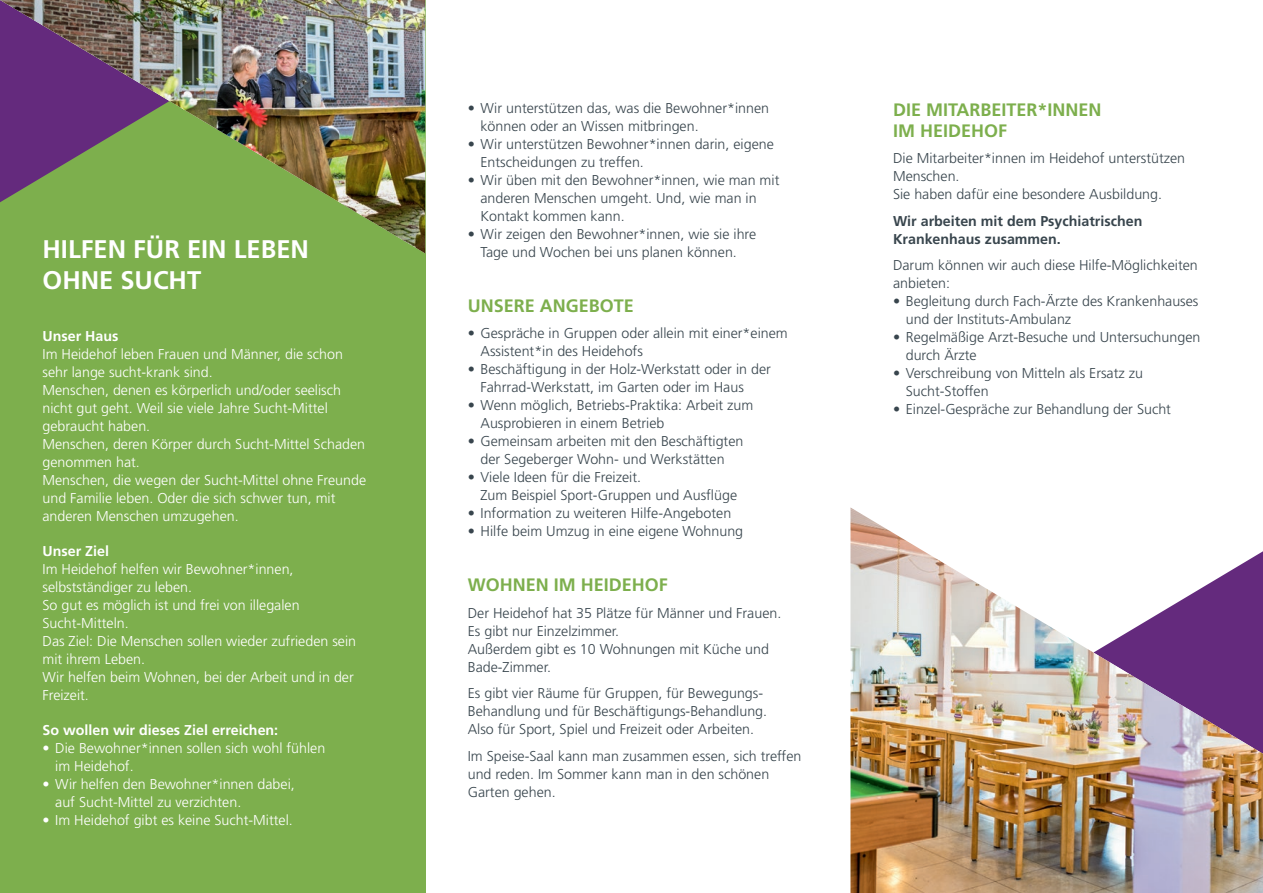
<style>
.page{position:relative;width:1263px;height:893px;background:#fff}
.page>*{position:absolute;margin:0;border:0;box-sizing:border-box;transform-origin:0 0}
.t1{font:700 25.5px/30.6px "Frutiger LT Std";color:#fff}
.t2{font:700 18px/21px "Frutiger LT Std";color:#7daf4d}
.t3{font:300 14.25px/18px "Frutiger LT Std";color:#38454d}
.t4{font:300 14.25px/18px "Frutiger LT Std";color:#fff}
.t5{font:700 14.25px/18px "Frutiger LT Std";color:#38454d}
.t6{font:700 14.25px "Frutiger LT Std";color:#fff}
</style>
<div class="page">
<div style="left:0;top:0;width:425px;height:893px;background:#7daf4d"></div>
<img style="left:0;top:0;width:425px;height:253px">
<img style="left:850px;top:507px;width:413px;height:386px">
<h1 class="t1" style="left:43px;top:234px;width:268px">HILFEN FÜR EIN LEBEN<br>OHNE SUCHT</h1>
<p class="t6" style="left:43px;top:328px;width:77px">Unser Haus</p>
<p class="t4" style="left:43px;top:345px;width:325px">Im Heidehof leben Frauen und Männer, die schon sehr lange sucht-krank sind.<br>Menschen, denen es körperlich und/oder seelisch nicht gut geht. Weil sie viele Jahre Sucht-Mittel gebraucht haben.<br>Menschen, deren Körper durch Sucht-Mittel Schaden genommen hat.<br>Menschen, die wegen der Sucht-Mittel ohne Freunde und Familie leben. Oder die sich schwer tun, mit anderen Menschen umzugehen.</p>
<p class="t6" style="left:43px;top:543px;width:68px">Unser Ziel</p>
<p class="t4" style="left:43px;top:560px;width:315px">Im Heidehof helfen wir Bewohner*innen, selbstständiger zu leben.<br>So gut es möglich ist und frei von illegalen<br>Sucht-Mitteln.<br>Das Ziel: Die Menschen sollen wieder zufrieden sein mit ihrem Leben.<br>Wir helfen beim Wohnen, bei der Arbeit und in der<br>Freizeit.</p>
<p class="t6" style="left:43px;top:722px;width:237px">So wollen wir dieses Ziel erreichen:</p>
<p class="t4" style="left:55px;top:739px;width:272px;text-indent:-13px">• Die Bewohner*innen sollen sich wohl fühlen im Heidehof.</p>
<p class="t4" style="left:55px;top:775px;width:241px;text-indent:-13px">• Wir helfen den Bewohner*innen dabei, auf Sucht-Mittel zu verzichten.</p>
<p class="t4" style="left:43px;top:811px;width:252px">• Im Heidehof gibt es keine Sucht-Mittel.</p>
<p class="t3" style="left:480px;top:99px;width:290px;text-indent:-13px">• Wir unterstützen das, was die Bewohner*innen können oder an Wissen mitbringen.</p>
<p class="t3" style="left:480px;top:135px;width:295px;text-indent:-13px">• Wir unterstützen Bewohner*innen darin, eigene<br>Entscheidungen zu treffen.</p>
<p class="t3" style="left:480px;top:171px;width:300px;text-indent:-13px">• Wir üben mit den Bewohner*innen, wie man mit anderen Menschen umgeht. Und, wie man in<br>Kontakt kommen kann.</p>
<p class="t3" style="left:468px;top:225px;width:290px;text-align:center">• Wir zeigen den Bewohner*innen, wie sie ihre<br>Tage und Wochen bei uns planen können.</p>
<p class="t2" style="left:468px;top:295px;width:168px">UNSERE ANGEBOTE</p>
<p class="t3" style="left:480px;top:325px;width:309px;text-indent:-13px">• Gespräche in Gruppen oder allein mit einer*einem<br>Assistent*in des Heidehofs</p>
<p class="t3" style="left:480px;top:361px;width:292px;text-indent:-13px">• Beschäftigung in der Holz-Werkstatt oder in der<br>Fahrrad-Werkstatt, im Garten oder im Haus</p>
<p class="t3" style="left:480px;top:397px;width:274px;text-indent:-13px">• Wenn möglich, Betriebs-Praktika: Arbeit zum<br>Ausprobieren in einem Betrieb</p>
<p class="t3" style="left:468px;top:433px;width:277px;text-align:center">• Gemeinsam arbeiten mit den Beschäftigten der Segeberger Wohn- und Werkstätten</p>
<p class="t3" style="left:480px;top:469px;width:258px;text-indent:-13px">• Viele Ideen für die Freizeit.<br>Zum Beispiel Sport-Gruppen und Ausflüge</p>
<p class="t3" style="left:468px;top:505px;width:265px">• Information zu weiteren Hilfe-Angeboten</p>
<p class="t3" style="left:468px;top:523px;width:277px">• Hilfe beim Umzug in eine eigene Wohnung</p>
<p class="t2" style="left:468px;top:575px;width:202px">WOHNEN IM HEIDEHOF</p>
<p class="t3" style="left:468px;top:604px;width:315px">Der Heidehof hat 35 Plätze für Männer und Frauen.<br>Es gibt nur Einzelzimmer.<br>Außerdem gibt es 10 Wohnungen mit Küche und<br>Bade-Zimmer.</p>
<p class="t3" style="left:468px;top:685px;width:301px">Es gibt vier Räume für Gruppen, für Bewegungs-<br>Behandlung und für Beschäftigungs-Behandlung.<br>Also für Sport, Spiel und Freizeit oder Arbeiten.</p>
<p class="t3" style="left:468px;top:747px;width:335px">Im Speise-Saal kann man zusammen essen, sich treffen und reden. Im Sommer kann man in den schönen<br>Garten gehen.</p>
<p class="t2" style="left:893px;top:99px;width:210px">DIE MITARBEITER*INNEN<br>IM HEIDEHOF</p>
<p class="t3" style="left:893px;top:149px;width:294px">Die Mitarbeiter*innen im Heidehof unterstützen<br>Menschen.<br>Sie haben dafür eine besondere Ausbildung.</p>
<p class="t5" style="left:893px;top:212px;width:251px">Wir arbeiten mit dem Psychiatrischen<br>Krankenhaus zusammen.</p>
<p class="t3" style="left:893px;top:256px;width:306px">Darum können wir auch diese Hilfe-Möglichkeiten anbieten:</p>
<p class="t3" style="left:906px;top:292px;width:294px;text-indent:-13px">• Begleitung durch Fach-Ärzte des Krankenhauses und der Instituts-Ambulanz</p>
<p class="t3" style="left:906px;top:328px;width:296px;text-indent:-13px">• Regelmäßige Arzt-Besuche und Untersuchungen durch Ärzte</p>
<p class="t3" style="left:906px;top:364px;width:239px;text-indent:-13px">• Verschreibung von Mitteln als Ersatz zu<br>Sucht-Stoffen</p>
<p class="t3" style="left:893px;top:400px;width:280px">• Einzel-Gespräche zur Behandlung der Sucht</p>
</div>
